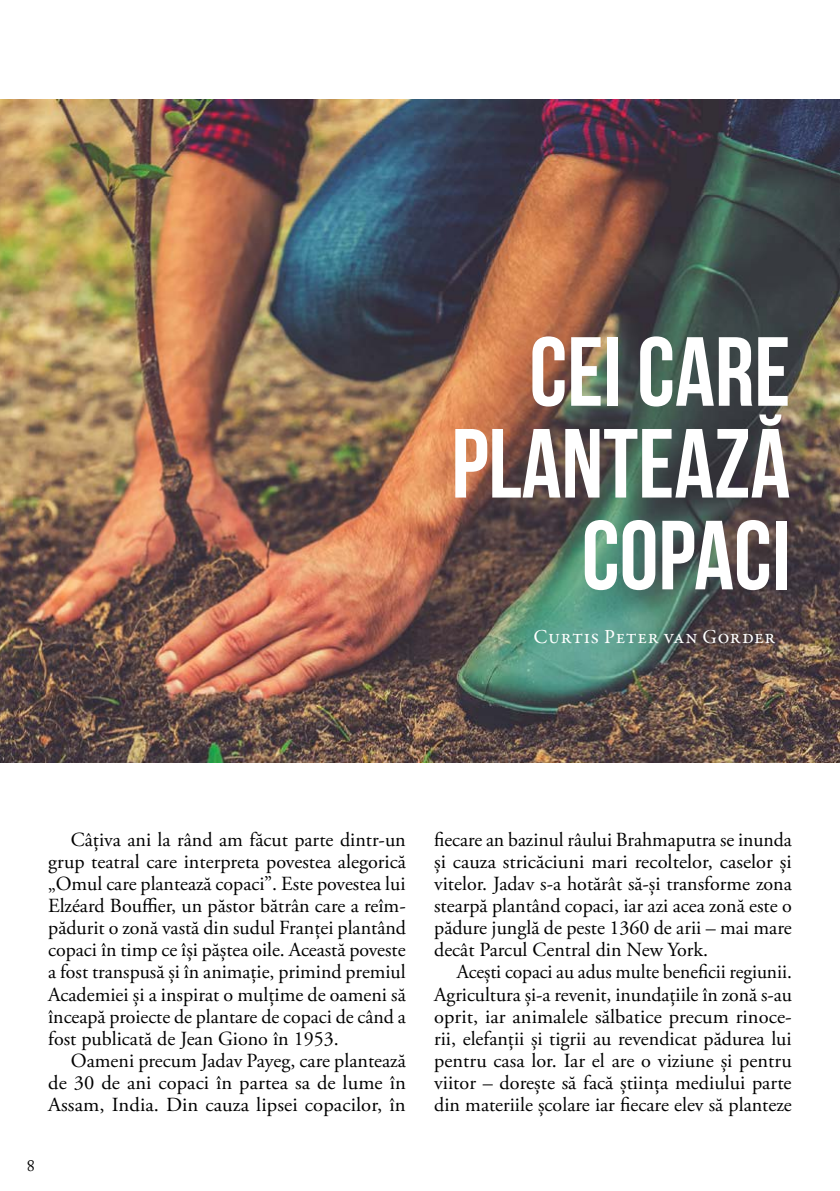
<style>
.page{position:relative;width:840px;height:1191px;background:#fff}
.page>*{position:absolute;margin:0;border:0;box-sizing:border-box;transform-origin:0 0}
.t1{font:98px/91.8px "Bebas Neue";color:#fff;text-align:right}
.t2{font:20px/22.2px "Adobe Garamond Pro";color:#000;text-align:justify}
.t3{font:20px "Garamond Premr Pro";letter-spacing:.025em;color:#fff}
.t4{font:16px "Adobe Caslon Pro";color:#000}
</style>
<div class="page">
<img style="left:0;top:99px;width:839px;height:664px">
<h1 class="t1" style="left:451px;top:325px;width:340px">CEI CARE<br>PLANTEAZĂ<br>COPACI</h1>
<p class="t3" style="left:533px;top:624px;width:243px">Curtis Peter van Gorder</p>
<p class="t2" style="left:48px;top:828px;width:359px;text-indent:23px">Câțiva ani la rând am făcut parte dintr‑un grup teatral care interpreta povestea alegorică „Omul care plantează copaci”. Este povestea lui Elzéard Bouffier, un păstor bătrân care a reîm‑ pădurit o zonă vastă din sudul Franței plantând copaci în timp ce își păștea oile. Această poveste a fost transpusă și în animație, primind premiul Academiei și a inspirat o mulțime de oameni să înceapă proiecte de plantare de copaci de când a fost publicată de Jean Giono în 1953.</p>
<p class="t2" style="left:48px;top:1050px;width:359px;text-indent:23px">Oameni precum Jadav Payeg, care plantează de 30 de ani copaci în partea sa de lume în Assam, India. Din cauza lipsei copacilor, în</p>
<p class="t4" style="left:27px;top:1156px;width:9px">8</p>
<p class="t2" style="left:434px;top:828px;width:359px">fiecare an bazinul râului Brahmaputra se inunda și cauza stricăciuni mari recoltelor, caselor și vitelor. Jadav s‑a hotărât să‑și transforme zona stearpă plantând copaci, iar azi acea zonă este o pădure junglă de peste 1360 de arii – mai mare decât Parcul Central din New York.</p>
<p class="t2" style="left:434px;top:961px;width:359px;text-indent:23px">Acești copaci au adus multe beneficii regiunii.<br>Agricultura și‑a revenit, inundațiile în zonă s‑au oprit, iar animalele sălbatice precum rinoce‑ rii, elefanții și tigrii au revendicat pădurea lui pentru casa lor. Iar el are o viziune și pentru viitor – dorește să facă știința mediului parte din materiile școlare iar fiecare elev să planteze</p>
</div>
